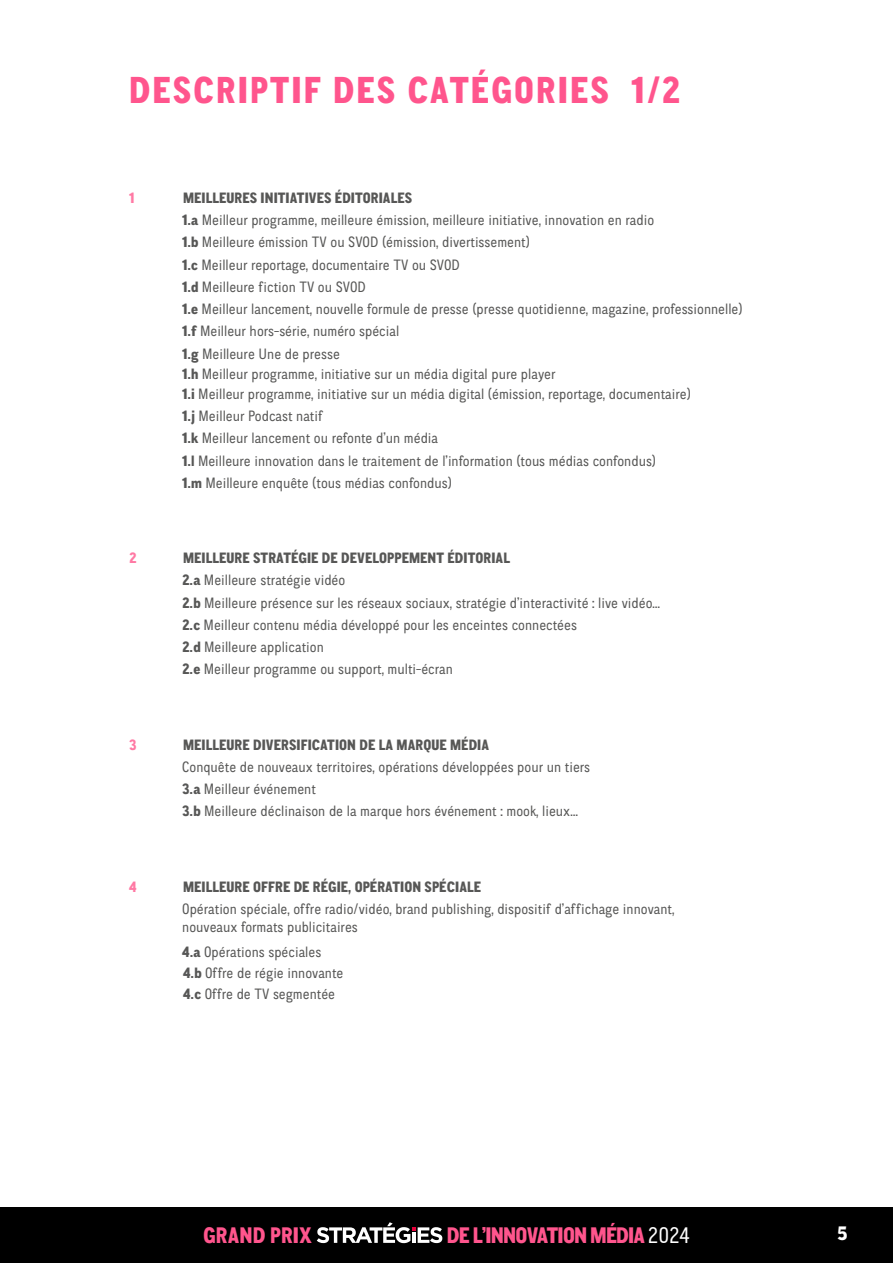
<style>
.page{position:relative;width:893px;height:1263px;background:#fff}
.page>*{position:absolute;margin:0;border:0;box-sizing:border-box;transform-origin:0 0}
.t1{font:800 37.5px "CA Normal";letter-spacing:.055em;color:#ff558d}
.t2{font:800 22.5px "CA Normal";letter-spacing:-.035em;color:#ff558d}
.t3{font:800 22.5px "CA Normal";letter-spacing:.005em;color:#ff558d}
.t4{font:800 19.5px "CA Normal";color:#fff}
.t5{font:15px/22.2px "CA Normal";color:#575756}
.t6{font:800 15px "CA Normal";letter-spacing:.005em;color:#575756}
.t7{font:800 15px "CA Normal";color:#ff79a4}
.s1{font-weight:800}
.s2{font-weight:400;color:#fff}
</style>
<div class="page">
<div style="left:0;top:1208px;width:893px;height:55px;background:#000"></div>
<svg style="left:317px;top:1222px;width:125px;height:21px"></svg>
<h1 class="t1" style="left:129px;top:63px;width:553px">DESCRIPTIF DES CATÉGORIES 1/2</h1>
<p class="t7" style="left:129px;top:187px;width:7px">1</p>
<p class="t5" style="left:182px;top:186px;width:562px"><span class="s1">MEILLEURES INITIATIVES ÉDITORIALES<br>1.a</span> Meilleur programme, meilleure émission, meilleure initiative, innovation en radio<br><span class="s1">1.b</span> Meilleure émission TV ou SVOD (émission, divertissement)<br><span class="s1">1.c</span> Meilleur reportage, documentaire TV ou SVOD<br><span class="s1">1.d</span> Meilleure fiction TV ou SVOD<br><span class="s1">1.e</span> Meilleur lancement, nouvelle formule de presse (presse quotidienne, magazine, professionnelle)<br><span class="s1">1.f</span> Meilleur hors-série, numéro spécial<br><span class="s1">1.g</span> Meilleure Une de presse</p>
<p class="t5" style="left:182px;top:363px;width:510px;line-height:20.2px"><span class="s1">1.h</span> Meilleur programme, initiative sur un média digital pure player<br><span class="s1">1.i</span> Meilleur programme, initiative sur un média digital (émission, reportage, documentaire)</p>
<p class="t5" style="left:182px;top:404px;width:475px"><span class="s1">1.j</span> Meilleur Podcast natif<br><span class="s1">1.k</span> Meilleur lancement ou refonte d’un média<br><span class="s1">1.l</span> Meilleure innovation dans le traitement de l’information (tous médias confondus)<br><span class="s1">1.m</span> Meilleure enquête (tous médias confondus)</p>
<p class="t7" style="left:129px;top:547px;width:9px">2</p>
<p class="t5" style="left:182px;top:546px;width:479px"><span class="s1">MEILLEURE STRATÉGIE DE DEVELOPPEMENT ÉDITORIAL<br>2.a</span> Meilleure stratégie vidéo<br><span class="s1">2.b</span> Meilleure présence sur les réseaux sociaux, stratégie d’interactivité : live vidéo… <span class="s1">2.c</span> Meilleur contenu média développé pour les enceintes connectées<br><span class="s1">2.d</span> Meilleure application<br><span class="s1">2.e</span> Meilleur programme ou support, multi-écran</p>
<p class="t7" style="left:129px;top:733px;width:9px">3</p>
<p class="t6" style="left:183px;top:733px;width:308px">MEILLEURE DIVERSIFICATION DE LA MARQUE MÉDIA</p>
<p class="t5" style="left:182px;top:755px;width:409px">Conquête de nouveaux territoires, opérations développées pour un tiers<br><span class="s1">3.a</span> Meilleur événement<br><span class="s1">3.b</span> Meilleure déclinaison de la marque hors événement : mook, lieux…</p>
<p class="t7" style="left:129px;top:875px;width:9px">4</p>
<p class="t6" style="left:183px;top:875px;width:300px">MEILLEURE OFFRE DE RÉGIE, OPÉRATION SPÉCIALE</p>
<p class="t5" style="left:182px;top:899px;width:494px;line-height:18px">Opération spéciale, offre radio/vidéo, brand publishing, dispositif d’affichage innovant, nouveaux formats publicitaires</p>
<p class="t5" style="left:182px;top:941px;width:163px;line-height:21px"><span class="s1">4.a</span> Opérations spéciales<br><span class="s1">4.b</span> Offre de régie innovante<br><span class="s1">4.c</span> Offre de TV segmentée</p>
<h2 class="t3" style="left:203px;top:1219px;width:110px">GRAND PRIX</h2>
<h2 class="t2" style="left:447px;top:1219px;width:244px">DE L’INNOVATION MÉDIA<span class="s2">2024</span></h2>
<h3 class="t4" style="left:837px;top:1219px;width:12px">5</h3>
</div>
